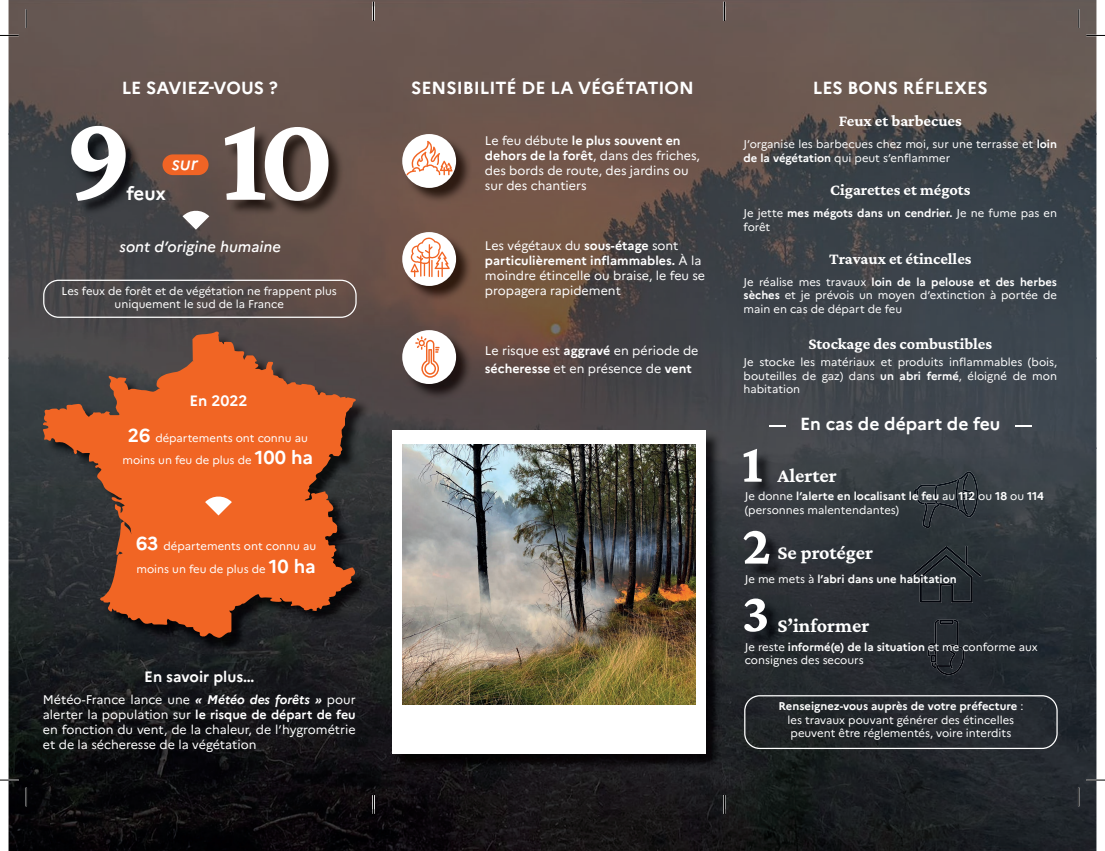
<style>
.page{position:relative;width:1105px;height:851px;background:#fff}
.page>*{position:absolute;margin:0;border:0;box-sizing:border-box;transform-origin:0 0}
.t1{font:700 20px "Crimson Pro";color:#fff}
.t2{font:700 18.75px "Marianne";color:#fff}
.t3{font:italic 500 18.75px "Marianne";color:#fff}
.t4{font:700 17.5px "Marianne";color:#fff}
.t5{font:700 16.25px "Crimson Pro";color:#fff}
.t6{font:italic 500 15px "Marianne";color:#fff}
.t7{font:700 15px "Marianne";color:#fff}
.t8{font:12.5px/15px "Marianne";color:#fff}
.t9{font:italic 700 12.5px "Marianne";color:#fff}
.t10{font:11.25px/13.5px "Marianne";color:#fff}
.t11{font:700 11.25px "Marianne";color:#fff}
.s1{font-weight:700;font-size:18.75px}
.s2{font-weight:700}
.s3{font-weight:400}
</style>
<div class="page">
<div style="left:9px;top:0;width:1087px;height:133px;background:#6a5751"></div>
<img style="left:9px;top:133px;width:85px;height:224px">
<img style="left:139px;top:133px;width:129px;height:198px">
<img style="left:314px;top:133px;width:782px;height:224px">
<img style="left:94px;top:216px;width:45px;height:115px">
<img style="left:268px;top:216px;width:46px;height:115px">
<img style="left:9px;top:357px;width:42px;height:493px">
<img style="left:371px;top:357px;width:725px;height:90px">
<img style="left:357px;top:447px;width:42px;height:403px">
<img style="left:706px;top:447px;width:390px;height:403px">
<img style="left:51px;top:653px;width:306px;height:197px">
<img style="left:399px;top:770px;width:307px;height:80px">
<img style="left:404px;top:136px;width:68px;height:67px">
<div style="left:402px;top:134px;width:54px;height:54px;background:#fff;border-radius:50%"></div>
<img style="left:404px;top:234px;width:68px;height:67px">
<div style="left:402px;top:232px;width:54px;height:54px;background:#fff;border-radius:50%"></div>
<img style="left:404px;top:332px;width:68px;height:67px">
<div style="left:402px;top:330px;width:54px;height:54px;background:#fff;border-radius:50%"></div>
<svg style="left:415px;top:336px;width:24px;height:41px"></svg>
<svg style="left:410px;top:237px;width:40px;height:40px"></svg>
<svg style="left:406px;top:141px;width:46px;height:34px"></svg>
<img style="left:394px;top:432px;width:327px;height:338px">
<div style="left:392px;top:430px;width:314px;height:324px;background:#fff"></div>
<img style="left:402px;top:444px;width:293px;height:260px">
<img style="left:73px;top:128px;width:68px;height:88px">
<svg style="left:71px;top:126px;width:55px;height:75px"></svg>
<img style="left:227px;top:129px;width:117px;height:87px">
<svg style="left:225px;top:126px;width:103px;height:75px"></svg>
<div style="left:163px;top:154px;width:46px;height:21px;background:#f06425;border-radius:10px"></div>
<svg style="left:183px;top:209px;width:26px;height:21px"></svg>
<div style="left:43px;top:279px;width:314px;height:39px;border:1px solid #fff;border-radius:15px"></div>
<img style="left:45px;top:333px;width:326px;height:320px">
<svg style="left:43px;top:331px;width:313px;height:306px;background:#a4512b"></svg>
<div style="left:744px;top:695px;width:314px;height:54px;border:1px solid #fff;border-radius:15px"></div>
<img style="left:745px;top:451px;width:32px;height:46px">
<svg style="left:743px;top:448px;width:19px;height:33px"></svg>
<img style="left:746px;top:532px;width:38px;height:47px">
<svg style="left:743px;top:530px;width:26px;height:33px"></svg>
<img style="left:746px;top:600px;width:36px;height:47px">
<svg style="left:744px;top:598px;width:23px;height:33px"></svg>
<img style="left:916px;top:471px;width:62px;height:46px">
<img style="left:962px;top:474px;width:7px;height:41px">
<img style="left:934px;top:485px;width:3px;height:17px">
<img style="left:955px;top:479px;width:4px;height:30px">
<svg style="left:963px;top:489px;width:10px;height:10px"></svg>
<img style="left:922px;top:502px;width:18px;height:26px">
<svg style="left:914px;top:489px;width:4px;height:11px"></svg>
<img style="left:911px;top:546px;width:70px;height:30px">
<img style="left:965px;top:546px;width:3px;height:8px">
<img style="left:920px;top:554px;width:53px;height:48px">
<img style="left:935px;top:619px;width:24px;height:25px">
<svg style="left:928px;top:643px;width:10px;height:25px"></svg>
<img style="left:939px;top:619px;width:15px;height:5px">
<img style="left:936px;top:644px;width:29px;height:31px">
<svg style="left:205px;top:494px;width:27px;height:21px"></svg>
<svg style="left:769px;top:425px;width:17px;height:1px"></svg>
<svg style="left:1015px;top:425px;width:17px;height:1px"></svg>
<svg style="left:0;top:35px;width:19px;height:1px"></svg>
<svg style="left:1086px;top:35px;width:19px;height:1px"></svg>
<svg style="left:0;top:779px;width:19px;height:1px"></svg>
<svg style="left:1086px;top:779px;width:19px;height:1px"></svg>
<svg style="left:25px;top:9px;width:2px;height:19px"></svg>
<svg style="left:25px;top:787px;width:2px;height:19px"></svg>
<svg style="left:1078px;top:9px;width:1px;height:19px"></svg>
<svg style="left:1078px;top:787px;width:1px;height:19px"></svg>
<svg style="left:373px;top:2px;width:1px;height:18px"></svg>
<svg style="left:373px;top:795px;width:1px;height:18px"></svg>
<svg style="left:724px;top:2px;width:1px;height:18px"></svg>
<svg style="left:724px;top:795px;width:1px;height:18px"></svg>
<svg style="left:196px;top:697px;width:6px;height:5px"></svg>
<svg style="left:315px;top:697px;width:7px;height:5px"></svg>
<h3 class="t4" style="left:122px;top:77px;width:158px">LE SAVIEZ-VOUS ?</h3>
<h2 class="t3" style="left:172px;top:152px;width:28px">sur</h2>
<h2 class="t2" style="left:126px;top:182px;width:41px">feux</h2>
<h3 class="t6" style="left:120px;top:238px;width:163px">sont d’origine humaine</h3>
<p class="t10" style="left:62px;top:284px;width:277px;text-align:center">Les feux de forêt et de végétation ne frappent plus uniquement le sud de la France</p>
<h3 class="t7" style="left:190px;top:391px;width:59px">En 2022</h3>
<p class="t10" style="left:122px;top:426px;width:192px;line-height:22.5px;text-align:center"><span class="s1">26</span> départements ont connu au moins un feu de plus de <span class="s1">100 ha</span></p>
<p class="t10" style="left:136px;top:535px;width:181px;line-height:22.5px"><span class="s1">63</span> départements ont connu au moins un feu de plus de <span class="s1">10 ha</span></p>
<h3 class="t7" style="left:144px;top:667px;width:112px">En savoir plus…</h3>
<p class="t8" style="left:43px;top:691px;width:149px">Météo-France lance une</p>
<p class="t9" style="left:207px;top:691px;width:104px">Météo des forêts</p>
<p class="t8" style="left:43px;top:691px;width:314px;text-align:justify;text-indent:284px">pour alerter la population sur <span class="s2">le risque de départ de feu </span>en fonction du vent, de la chaleur, de l’hygrométrie et de la sécheresse de la végétation</p>
<h3 class="t4" style="left:411px;top:77px;width:284px">SENSIBILITÉ DE LA VÉGÉTATION</h3>
<p class="t8" style="left:485px;top:133px;width:216px">Le feu débute <span class="s2">le plus souvent en dehors de la forêt</span>, dans des friches, des bords de route, des jardins ou sur des chantiers</p>
<p class="t8" style="left:485px;top:238px;width:222px">Les végétaux du <span class="s2">sous-étage</span> sont <span class="s2">particulièrement inflammables.</span> À la moindre étincelle ou braise, le feu se propagera rapidement</p>
<p class="t8" style="left:485px;top:341px;width:215px;line-height:18px">Le risque est <span class="s2">aggravé</span> en période de <span class="s2">sécheresse</span> et en présence de <span class="s2">vent</span></p>
<h3 class="t4" style="left:813px;top:77px;width:176px">LES BONS RÉFLEXES</h3>
<h3 class="t5" style="left:839px;top:110px;width:125px">Feux et barbecues</h3>
<p class="t10" style="left:743px;top:137px;width:315px">J’organise les barbecues chez moi, sur une terrasse et <span class="s2">loin de la végétation</span> qui peut s’enflammer</p>
<h3 class="t5" style="left:830px;top:179px;width:141px">Cigarettes et mégots</h3>
<p class="t10" style="left:743px;top:206px;width:315px">Je jette <span class="s2">mes mégots dans un cendrier.</span> Je ne fume pas en forêt</p>
<h3 class="t5" style="left:829px;top:248px;width:144px">Travaux et étincelles</h3>
<p class="t10" style="left:743px;top:275px;width:315px;text-align:justify">Je réalise mes travaux <span class="s2">loin de la pelouse et des herbes sèches</span> et je prévois un moyen d’extinction à portée de main en cas de départ de feu</p>
<h3 class="t5" style="left:808px;top:333px;width:185px">Stockage des combustibles</h3>
<p class="t10" style="left:743px;top:355px;width:315px;text-align:justify">Je stocke les matériaux et produits inflammables (bois, bouteilles de gaz) dans <span class="s2">un abri fermé</span>, éloigné de mon habitation</p>
<h3 class="t4" style="left:800px;top:413px;width:202px">En cas de départ de feu</h3>
<h1 class="t1" style="left:777px;top:462px;width:61px">Alerter</h1>
<p class="t10" style="left:745px;top:489px;width:300px">Je donne <span class="s2">l’alerte en localisant le feu</span> au <span class="s2">112</span> ou <span class="s2">18</span> ou <span class="s2">114 </span>(personnes malentendantes)</p>
<h1 class="t1" style="left:777px;top:539px;width:97px">Se protéger</h1>
<p class="t11" style="left:745px;top:571px;width:213px"><span class="s3">Je me mets à</span> l’abri dans une habitation</p>
<h1 class="t1" style="left:777px;top:612px;width:93px">S’informer</h1>
<p class="t10" style="left:745px;top:639px;width:294px">Je reste <span class="s2">informé(e) de la situation</span> et me conforme aux consignes des secours</p>
<p class="t10" style="left:778px;top:699px;width:246px;text-align:center"><span class="s2">Renseignez-vous auprès de votre préfecture</span> : les travaux pouvant générer des étincelles peuvent être réglementés, voire interdits</p>
</div>
